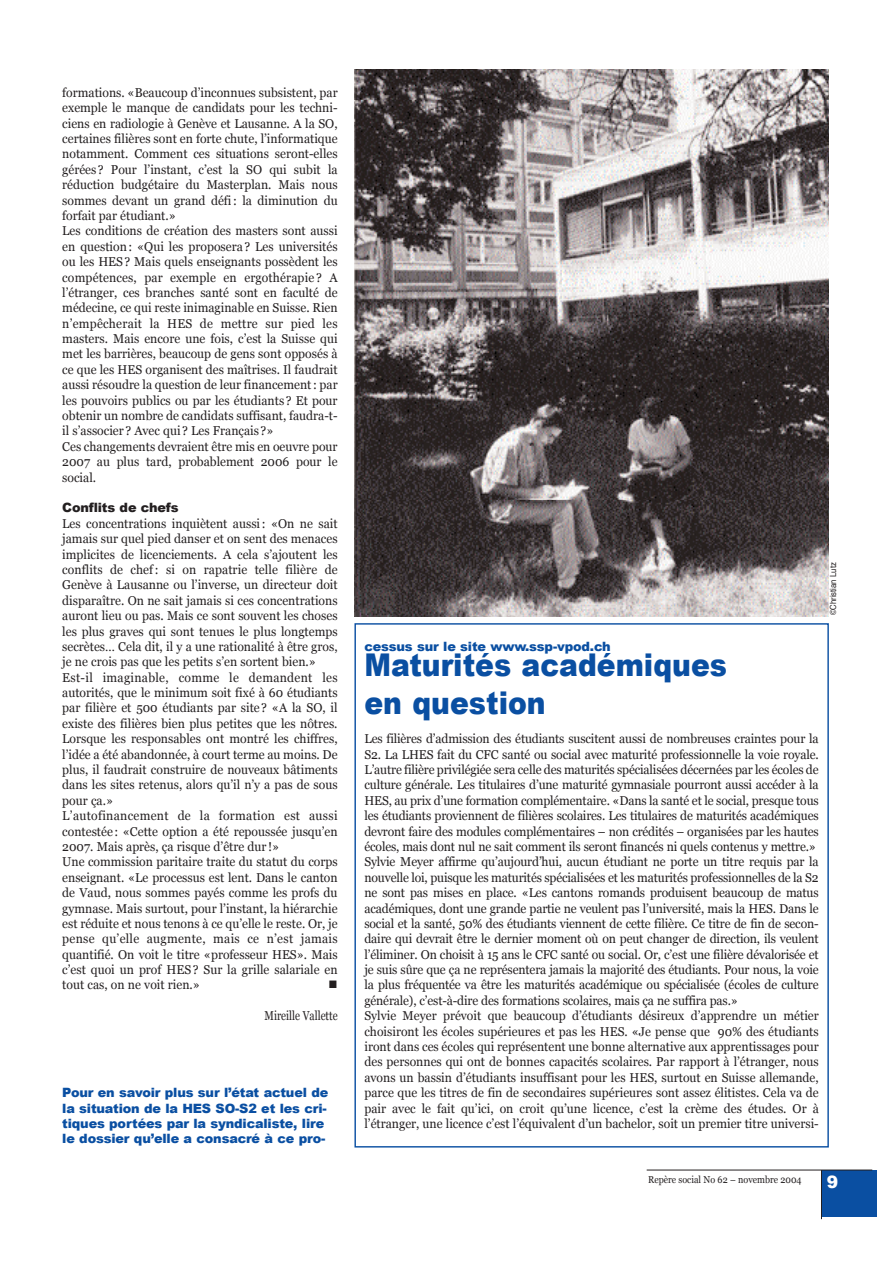
<style>
.page{position:relative;width:893px;height:1263px;background:#fff}
.page>*{position:absolute;margin:0;border:0;box-sizing:border-box;transform-origin:0 0}
.t1{font:900 31.35px/37.7px "Arial";color:#0a4fa2;scale:.9 1}
.t2{font:900 17.1px "Arial";color:#fff}
.t3{font:12.9px/15.5px "Georgia";color:#231f20;scale:.95 1}
.t4{font:900 12.9px/15.5px "Arial";letter-spacing:-.015em;color:#0a4fa2}
.t5{font:12.9px "Georgia";color:#231f20;scale:.8 1}
.t6{font:900 12.9px "Arial";letter-spacing:-.015em;color:#231f20}
.t7{font:10.05px "Georgia";color:#231f20;scale:.9 1}
.t8{font:8.55px "Helvetica";color:#231f20;scale:.9 1}
</style>
<div class="page">
<div style="left:822px;top:1171px;width:55px;height:46px;background:#0a4fa2"></div>
<hr style="left:647px;top:1170px;width:225px;height:1px;background:#231f20">
<hr style="left:821px;top:1170px;width:1px;height:49px;background:#231f20">
<img style="left:354px;top:69px;width:474px;height:547px">
<p class="t3" style="left:62px;top:85px;width:291px">formations. «Beaucoup d’inconnues subsistent, par exemple le manque de candidats pour les techni&shy;ciens en radiologie à Genève et Lausanne. A la SO, certaines filières sont en forte chute, l’informatique notamment. Comment ces situations seront-elles gérées ? Pour l’instant, c’est la SO qui subit la réduction budgétaire du Masterplan. Mais nous sommes devant un grand défi : la diminution du forfait par étudiant.»<br>Les conditions de création des masters sont aussi en question : «Qui les proposera ? Les universités ou les HES ? Mais quels enseignants possèdent les compétences, par exemple en ergothérapie ? A l’étranger, ces branches santé sont en faculté de médecine, ce qui reste inimaginable en Suisse. Rien n’empêcherait la HES de mettre sur pied les masters. Mais encore une fois, c’est la Suisse qui met les barrières, beaucoup de gens sont opposés à ce que les HES organisent des maîtrises. Il faudrait aussi résoudre la question de leur financement : par les pouvoirs publics ou par les étudiants ? Et pour obtenir un nombre de candidats suffisant, faudra-t&shy;il s’associer ? Avec qui ? Les Français ?»<br>Ces changements devraient être mis en oeuvre pour 2007 au plus tard, probablement 2006 pour le social.</p>
<p class="t6" style="left:62px;top:498px;width:118px">Conflits de chefs</p>
<p class="t3" style="left:62px;top:516px;width:291px">Les concentrations inquiètent aussi : «On ne sait jamais sur quel pied danser et on sent des menaces implicites de licenciements. A cela s’ajoutent les conflits de chef : si on rapatrie telle filière de Genève à Lausanne ou l’inverse, un directeur doit disparaître. On ne sait jamais si ces concentrations auront lieu ou pas. Mais ce sont souvent les choses les plus graves qui sont tenues le plus longtemps secrètes… Cela dit, il y a une rationalité à être gros, je ne crois pas que les petits s’en sortent bien.» Est-il imaginable, comme le demandent les autorités, que le minimum soit fixé à 60 étudiants par filière et 500 étudiants par site ? «A la SO, il existe des filières bien plus petites que les nôtres.<br>Lorsque les responsables ont montré les chiffres, l’idée a été abandonnée, à court terme au moins. De plus, il faudrait construire de nouveaux bâtiments dans les sites retenus, alors qu’il n’y a pas de sous pour ça.»<br>L’autofinancement de la formation est aussi contestée : «Cette option a été repoussée jusqu’en 2007. Mais après, ça risque d’être dur !»<br>Une commission paritaire traite du statut du corps enseignant. «Le processus est lent. Dans le canton de Vaud, nous sommes payés comme les profs du gymnase. Mais surtout, pour l’instant, la hiérarchie est réduite et nous tenons à ce qu’elle le reste. Or, je pense qu’elle augmente, mais ce n’est jamais quantifié. On voit le titre «professeur HES». Mais c’est quoi un prof HES ? Sur la grille salariale en tout cas, on ne voit rien.»</p>
<p class="t5" style="left:265px;top:1008px;width:93px">Mireille Vallette</p>
<p class="t4" style="left:62px;top:1084px;width:267px">Pour en savoir plus sur l’état actuel de la situation de la HES SO-S2 et les cri&shy;tiques portées par la syndicaliste, lire le dossier qu’elle a consacré à ce pro-</p>
<p class="t4" style="left:364px;top:638px;width:248px">cessus sur le site www.ssp-vpod.ch</p>
<h1 class="t1" style="left:364px;top:645px;width:404px">Maturités académiques en question</h1>
<p class="t3" style="left:364px;top:731px;width:480px">Les filières d’admission des étudiants suscitent aussi de nombreuses craintes pour la S2. La LHES fait du CFC santé ou social avec maturité professionnelle la voie royale.<br>L’autre filière privilégiée sera celle des maturités spécialisées décernées par les écoles de culture générale. Les titulaires d’une maturité gymnasiale pourront aussi accéder à la HES, au prix d’une formation complémentaire. «Dans la santé et le social, presque tous les étudiants proviennent de filières scolaires. Les titulaires de maturités académiques devront faire des modules complémentaires – non crédités – organisées par les hautes écoles, mais dont nul ne sait comment ils seront financés ni quels contenus y mettre.» Sylvie Meyer affirme qu’aujourd’hui, aucun étudiant ne porte un titre requis par la nouvelle loi, puisque les maturités spécialisées et les maturités professionnelles de la S2 ne sont pas mises en place. «Les cantons romands produisent beaucoup de matus académiques, dont une grande partie ne veulent pas l’université, mais la HES. Dans le social et la santé, 50% des étudiants viennent de cette filière. Ce titre de fin de secon&shy;daire qui devrait être le dernier moment où on peut changer de direction, ils veulent l’éliminer. On choisit à 15 ans le CFC santé ou social. Or, c’est une filière dévalorisée et je suis sûre que ça ne représentera jamais la majorité des étudiants. Pour nous, la voie la plus fréquentée va être les maturités académique ou spécialisée (écoles de culture générale), c’est-à-dire des formations scolaires, mais ça ne suffira pas.»<br>Sylvie Meyer prévoit que beaucoup d’étudiants désireux d’apprendre un métier choisiront les écoles supérieures et pas les HES. «Je pense que 90% des étudiants iront dans ces écoles qui représentent une bonne alternative aux apprentissages pour des personnes qui ont de bonnes capacités scolaires. Par rapport à l’étranger, nous avons un bassin d’étudiants insuffisant pour les HES, surtout en Suisse allemande, parce que les titres de fin de secondaires supérieures sont assez élitistes. Cela va de pair avec le fait qu’ici, on croit qu’une licence, c’est la crème des études. Or à l’étranger, une licence c’est l’équivalent d’un bachelor, soit un premier titre universi-</p>
<p class="t8" style="left:829px;top:615px;width:60px;rotate:-90deg">©Christian Lutz</p>
<p class="t7" style="left:648px;top:1174px;width:172px">Repère social No 62 – novembre 2004</p>
<h2 class="t2" style="left:827px;top:1169px;width:13px">9</h2>
</div>
